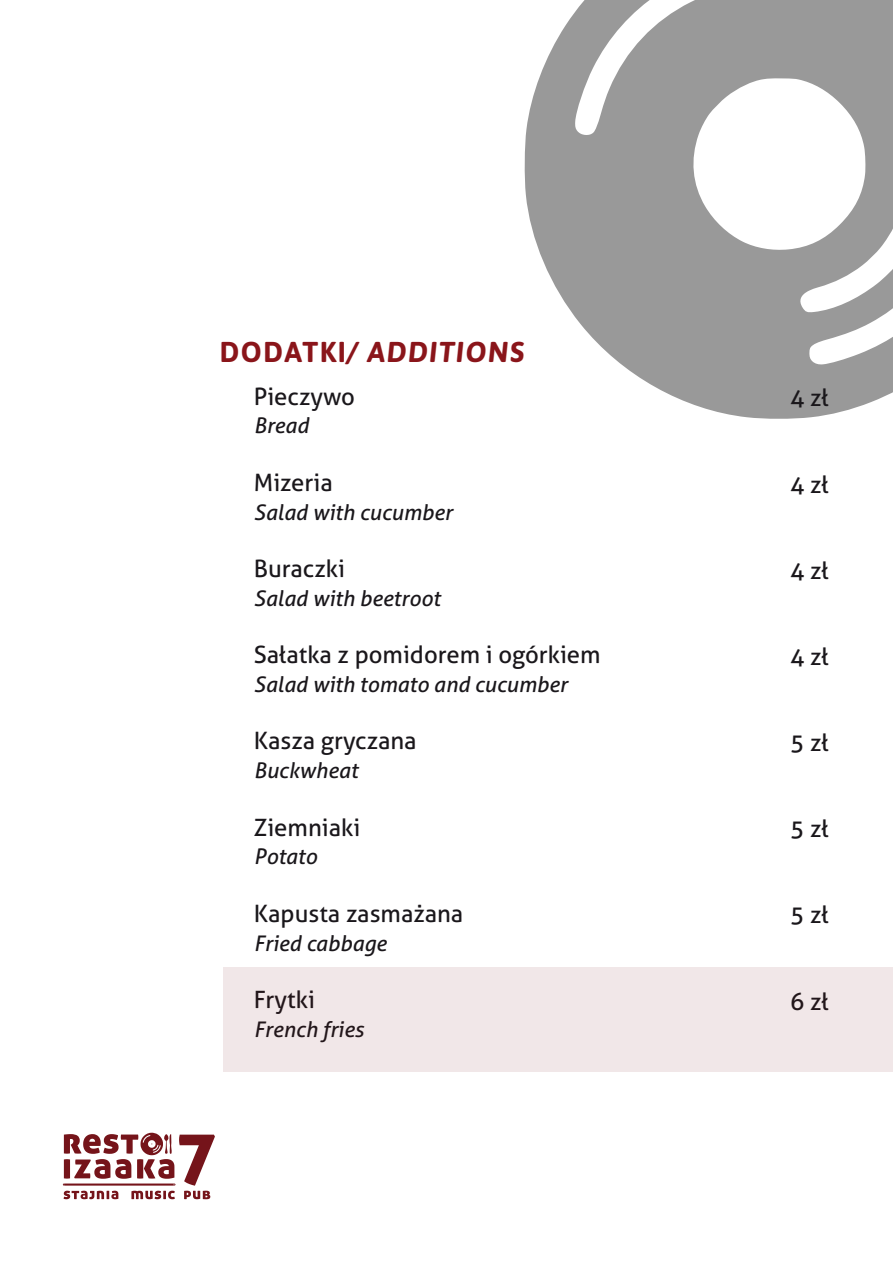
<style>
.page{position:relative;width:893px;height:1263px;background:#fff}
.page>*{position:absolute;margin:0;border:0;box-sizing:border-box;transform-origin:0 0}
.t1{font:italic 700 28.65px "Asap";letter-spacing:.05em;color:#8a151a}
.t2{font:24px "Aller";color:#1a171b}
.t3{font:italic 21.6px "Aller";color:#1a171b}
.s1{font-style:normal}
</style>
<div class="page">
<svg style="left:524px;top:0;width:369px;height:419px;fill:#999"></svg>
<svg style="left:63px;top:1132px;width:152px;height:67px"></svg>
<div style="left:224px;top:967px;width:669px;height:104px;background:#f1e7e8"></div>
<p class="t1" style="left:219px;top:332px;width:307px"><span class="s1">DODATKI</span>/ ADDITIONS</p>
<p class="t2" style="left:254px;top:382px;width:103px">Pieczywo</p>
<p class="t3" style="left:254px;top:413px;width:56px">Bread</p>
<p class="t2" style="left:254px;top:468px;width:80px">Mizeria</p>
<p class="t3" style="left:254px;top:499px;width:200px">Salad with cucumber</p>
<p class="t2" style="left:254px;top:554px;width:93px">Buraczki</p>
<p class="t3" style="left:254px;top:585px;width:188px">Salad with beetroot</p>
<p class="t2" style="left:254px;top:640px;width:348px">Sałatka z pomidorem i ogórkiem</p>
<p class="t3" style="left:254px;top:671px;width:315px">Salad with tomato and cucumber</p>
<p class="t2" style="left:254px;top:726px;width:164px">Kasza gryczana</p>
<p class="t3" style="left:254px;top:757px;width:106px">Buckwheat</p>
<p class="t2" style="left:254px;top:812px;width:108px">Ziemniaki</p>
<p class="t3" style="left:254px;top:843px;width:65px">Potato</p>
<p class="t2" style="left:254px;top:899px;width:211px">Kapusta zasmażana</p>
<p class="t3" style="left:254px;top:930px;width:134px">Fried cabbage</p>
<p class="t2" style="left:254px;top:985px;width:63px">Frytki</p>
<p class="t3" style="left:254px;top:1016px;width:111px">French fries</p>
<p class="t2" style="left:790px;top:383px;width:40px">4 zł</p>
<p class="t2" style="left:790px;top:469px;width:40px">4 zł</p>
<p class="t2" style="left:790px;top:556px;width:40px">4 zł</p>
<p class="t2" style="left:790px;top:642px;width:40px">4 zł</p>
<p class="t2" style="left:790px;top:728px;width:40px">5 zł</p>
<p class="t2" style="left:790px;top:814px;width:40px">5 zł</p>
<p class="t2" style="left:790px;top:900px;width:40px">5 zł</p>
<p class="t2" style="left:790px;top:986px;width:40px">6 zł</p>
</div>
